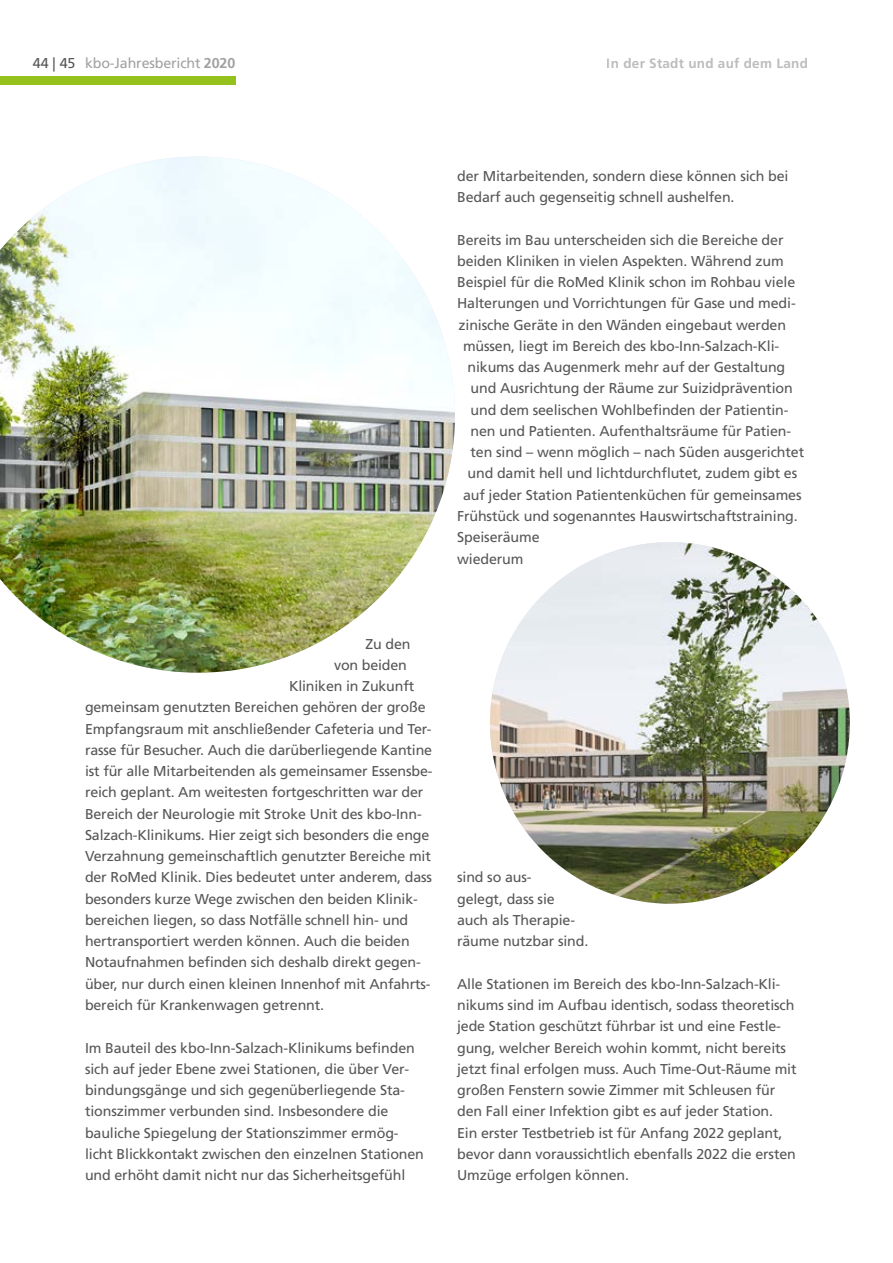
<style>
.page{position:relative;width:893px;height:1263px;background:#fff}
.page>*{position:absolute;margin:0;border:0;box-sizing:border-box;transform-origin:0 0}
.t1{font:14.25px/21.3px "Frutiger LT Com";letter-spacing:-.01em;color:#565656}
.t2{font:14.25px "Frutiger LT Com";letter-spacing:-.01em;color:#a0a1a1}
.t3{font:700 13.5px "Frutiger LT Com";letter-spacing:.02em;color:#bbbcbd}
.s1{color:#565656}
.s2{font-weight:700}
</style>
<div class="page">
<img style="left:0;top:157px;width:455px;height:516px">
<img style="left:490px;top:542px;width:360px;height:362px">
<div style="left:0;top:77px;width:236px;height:8px;background:#94c11c"></div>
<p class="t2" style="left:33px;top:55px;width:204px"><span class="s1">44 | 45</span> kbo-Jahresbericht <span class="s2">2020</span></p>
<p class="t3" style="left:607px;top:55px;width:203px">In der Stadt und auf dem Land</p>
<p class="t1" style="left:457px;top:165px;width:333px">der Mitarbeitenden, sondern diese können sich bei<br>Bedarf auch gegenseitig schnell aushelfen.</p>
<p class="t1" style="left:457px;top:229px;width:328px">Bereits im Bau unterscheiden sich die Bereiche der</p>
<p class="t1" style="left:457px;top:250px;width:328px">beiden Kliniken in vielen Aspekten. Während zum</p>
<p class="t1" style="left:457px;top:272px;width:340px">Beispiel für die RoMed Klinik schon im Rohbau viele</p>
<p class="t1" style="left:457px;top:293px;width:340px">Halterungen und Vorrichtungen für Gase und medi-</p>
<p class="t1" style="left:459px;top:314px;width:329px">zinische Geräte in den Wänden eingebaut werden</p>
<p class="t1" style="left:463px;top:335px;width:318px">müssen, liegt im Bereich des kbo-Inn-Salzach-Kli-</p>
<p class="t1" style="left:468px;top:357px;width:319px">nikums das Augenmerk mehr auf der Gestaltung</p>
<p class="t1" style="left:471px;top:378px;width:324px">und Ausrichtung der Räume zur Suizidprävention</p>
<p class="t1" style="left:471px;top:399px;width:319px">und dem seelischen Wohlbefinden der Patientin-</p>
<p class="t1" style="left:471px;top:420px;width:322px">nen und Patienten. Aufenthaltsräume für Patien-</p>
<p class="t1" style="left:471px;top:442px;width:335px">ten sind – wenn möglich – nach Süden ausgerichtet</p>
<p class="t1" style="left:468px;top:463px;width:331px">und damit hell und lichtdurchflutet, zudem gibt es</p>
<p class="t1" style="left:463px;top:484px;width:340px">auf jeder Station Patientenküchen für gemeinsames</p>
<p class="t1" style="left:457px;top:505px;width:342px">Frühstück und sogenanntes Hauswirtschaftstraining.</p>
<p class="t1" style="left:457px;top:527px;width:84px">Speiseräume</p>
<p class="t1" style="left:457px;top:548px;width:68px">wiederum</p>
<p class="t1" style="left:366px;top:633px;width:47px">Zu den</p>
<p class="t1" style="left:334px;top:654px;width:74px">von beiden</p>
<p class="t1" style="left:289px;top:675px;width:127px">Kliniken in Zukunft</p>
<p class="t1" style="left:85px;top:697px;width:342px">gemeinsam genutzten Bereichen gehören der große</p>
<p class="t1" style="left:85px;top:718px;width:348px">Empfangsraum mit anschließender Cafeteria und Ter-</p>
<p class="t1" style="left:85px;top:739px;width:349px">rasse für Besucher. Auch die darüberliegende Kantine</p>
<p class="t1" style="left:85px;top:760px;width:349px">ist für alle Mitarbeitenden als gemeinsamer Essensbe-</p>
<p class="t1" style="left:85px;top:782px;width:340px">reich geplant. Am weitesten fortgeschritten war der</p>
<p class="t1" style="left:85px;top:803px;width:338px">Bereich der Neurologie mit Stroke Unit des kbo-Inn-</p>
<p class="t1" style="left:85px;top:824px;width:346px">Salzach-Klinikums. Hier zeigt sich besonders die enge</p>
<p class="t1" style="left:85px;top:846px;width:347px">Verzahnung gemeinschaftlich genutzter Bereiche mit</p>
<p class="t1" style="left:85px;top:867px;width:349px">der RoMed Klinik. Dies bedeutet unter anderem, dass</p>
<p class="t1" style="left:85px;top:888px;width:334px">besonders kurze Wege zwischen den beiden Klinik-</p>
<p class="t1" style="left:85px;top:909px;width:325px">bereichen liegen, so dass Notfälle schnell hin- und</p>
<p class="t1" style="left:85px;top:931px;width:326px">hertransportiert werden können. Auch die beiden</p>
<p class="t1" style="left:85px;top:952px;width:337px">Notaufnahmen befinden sich deshalb direkt gegen-</p>
<p class="t1" style="left:85px;top:973px;width:347px">über, nur durch einen kleinen Innenhof mit Anfahrts-</p>
<p class="t1" style="left:85px;top:994px;width:241px">bereich für Krankenwagen getrennt.</p>
<p class="t1" style="left:85px;top:1037px;width:340px">Im Bauteil des kbo-Inn-Salzach-Klinikums befinden sich auf jeder Ebene zwei Stationen, die über Ver&shy;bindungsgänge und sich gegenüberliegende Sta&shy;tionszimmer verbunden sind. Insbesondere die bauliche Spiegelung der Stationszimmer ermög&shy;licht Blickkontakt zwischen den einzelnen Stationen und erhöht damit nicht nur das Sicherheitsgefühl</p>
<p class="t1" style="left:457px;top:867px;width:133px">sind so aus-<br>gelegt, dass sie auch als Therapie&shy;räume nutzbar sind.</p>
<p class="t1" style="left:457px;top:973px;width:341px">Alle Stationen im Bereich des kbo-Inn-Salzach-Kli&shy;nikums sind im Aufbau identisch, sodass theoretisch jede Station geschützt führbar ist und eine Festle&shy;gung, welcher Bereich wohin kommt, nicht bereits jetzt final erfolgen muss. Auch Time-Out-Räume mit großen Fenstern sowie Zimmer mit Schleusen für den Fall einer Infektion gibt es auf jeder Station.<br>Ein erster Testbetrieb ist für Anfang 2022 geplant, bevor dann voraussichtlich ebenfalls 2022 die ersten Umzüge erfolgen können.</p>
</div>
